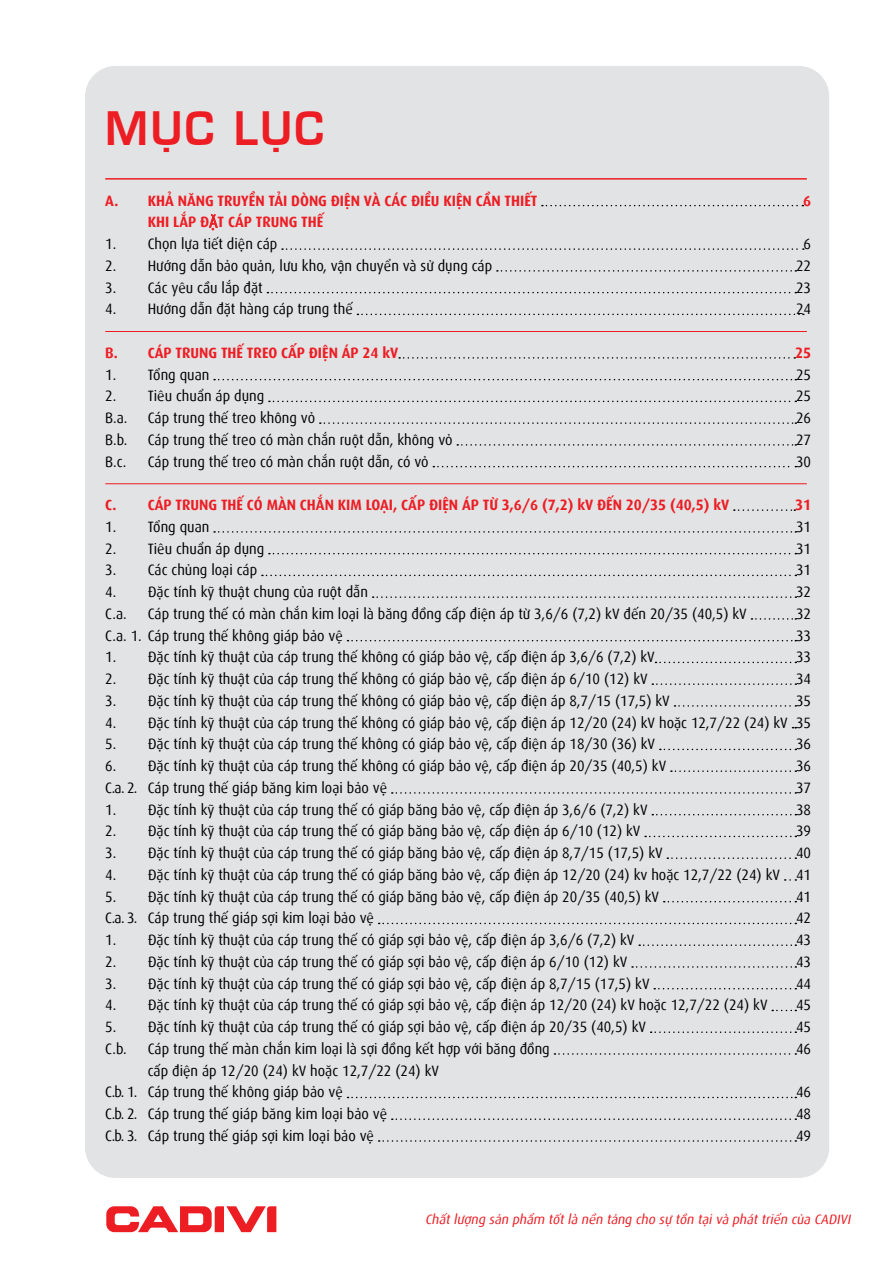
<style>
.page{position:relative;width:893px;height:1263px;background:#fff}
.page>*{position:absolute;margin:0;border:0;box-sizing:border-box;transform-origin:0 0}
.t1{font:600 45px "Eurostile VN";letter-spacing:.05em;color:#ed1d24;scale:.95 1}
.t2{font:15px "Dax VN";color:#000;scale:.95 1}
.t3{font:700 15px "Dax VN";color:#ed1d24;scale:.95 1}
.t4{font:italic 13.5px "Dax VN";color:#ed1d24}
.s1{font-weight:400}
</style>
<div class="page">
<div style="left:85px;top:66px;width:744px;height:1112px;background:#e2e3e4;border-radius:30px"></div>
<svg style="left:542px;top:205px;width:261px;height:1px"></svg>
<svg style="left:282px;top:248px;width:522px;height:2px"></svg>
<svg style="left:497px;top:270px;width:299px;height:2px"></svg>
<svg style="left:267px;top:292px;width:529px;height:1px"></svg>
<svg style="left:357px;top:314px;width:447px;height:1px"></svg>
<svg style="left:399px;top:357px;width:396px;height:2px"></svg>
<svg style="left:214px;top:379px;width:582px;height:1px"></svg>
<svg style="left:269px;top:401px;width:527px;height:1px"></svg>
<svg style="left:320px;top:422px;width:476px;height:2px"></svg>
<svg style="left:457px;top:444px;width:339px;height:2px"></svg>
<svg style="left:433px;top:466px;width:363px;height:1px"></svg>
<svg style="left:734px;top:509px;width:61px;height:2px"></svg>
<svg style="left:214px;top:531px;width:582px;height:2px"></svg>
<svg style="left:269px;top:553px;width:527px;height:1px"></svg>
<svg style="left:262px;top:575px;width:534px;height:1px"></svg>
<svg style="left:373px;top:596px;width:423px;height:2px"></svg>
<svg style="left:751px;top:618px;width:45px;height:2px"></svg>
<svg style="left:348px;top:640px;width:448px;height:1px"></svg>
<svg style="left:655px;top:662px;width:141px;height:1px"></svg>
<svg style="left:652px;top:683px;width:144px;height:2px"></svg>
<svg style="left:674px;top:705px;width:122px;height:2px"></svg>
<svg style="left:660px;top:749px;width:136px;height:1px"></svg>
<svg style="left:671px;top:770px;width:125px;height:2px"></svg>
<svg style="left:392px;top:792px;width:404px;height:2px"></svg>
<svg style="left:652px;top:814px;width:144px;height:1px"></svg>
<svg style="left:645px;top:836px;width:151px;height:1px"></svg>
<svg style="left:667px;top:857px;width:129px;height:2px"></svg>
<svg style="left:785px;top:879px;width:11px;height:2px"></svg>
<svg style="left:664px;top:901px;width:132px;height:1px"></svg>
<svg style="left:379px;top:923px;width:417px;height:1px"></svg>
<svg style="left:639px;top:944px;width:157px;height:2px"></svg>
<svg style="left:632px;top:966px;width:164px;height:2px"></svg>
<svg style="left:654px;top:988px;width:142px;height:1px"></svg>
<svg style="left:772px;top:1010px;width:24px;height:1px"></svg>
<svg style="left:651px;top:1031px;width:145px;height:2px"></svg>
<svg style="left:554px;top:1053px;width:242px;height:2px"></svg>
<svg style="left:348px;top:1097px;width:448px;height:1px"></svg>
<svg style="left:392px;top:1118px;width:404px;height:2px"></svg>
<svg style="left:379px;top:1140px;width:417px;height:2px"></svg>
<hr style="left:105px;top:178px;width:702px;height:2px;background:#ed1d24">
<hr style="left:105px;top:331px;width:702px;height:1px;background:#ed1d24">
<hr style="left:105px;top:483px;width:702px;height:1px;background:#ed1d24">
<svg style="left:106px;top:1206px;width:170px;height:26px"></svg>
<p class="t1" style="left:105px;top:93px;width:232px">MỤC LỤC</p>
<p class="t3" style="left:105px;top:189px;width:456px">A. KHẢ NĂNG TRUYỀN TẢI DÒNG ĐIỆN VÀ CÁC ĐIỀU KIỆN CẦN THIẾT</p>
<p class="t3" style="left:803px;top:189px;width:10px">6</p>
<p class="t3" style="left:148px;top:210px;width:186px">KHI LẮP Đ<span class="s1">Ặ</span>T CÁP TRUNG THẾ</p>
<p class="t2" style="left:105px;top:234px;width:183px">1. Chọn lựa tiết diện cáp</p>
<p class="t2" style="left:804px;top:234px;width:9px">6</p>
<p class="t2" style="left:105px;top:256px;width:409px">2. Hướng dẫn bảo quản, lưu kho, vận chuyển và sử dụng cáp</p>
<p class="t2" style="left:796px;top:256px;width:17px">22</p>
<p class="t2" style="left:105px;top:277px;width:167px">3. Các yêu cầu lắp đặt</p>
<p class="t2" style="left:796px;top:277px;width:17px">23</p>
<p class="t2" style="left:105px;top:299px;width:262px">4. Hướng dẫn đặt hàng cáp trung thế</p>
<p class="t2" style="left:796px;top:299px;width:17px">24</p>
<p class="t3" style="left:105px;top:341px;width:310px">B. CÁP TRUNG THẾ TREO CẤP ĐIỆN ÁP 24 kV</p>
<p class="t3" style="left:795px;top:341px;width:18px">25</p>
<p class="t2" style="left:105px;top:364px;width:111px">1. Tổng quan</p>
<p class="t2" style="left:796px;top:364px;width:17px">25</p>
<p class="t2" style="left:105px;top:386px;width:169px">2. Tiêu chuẩn áp dụng</p>
<p class="t2" style="left:796px;top:386px;width:17px">25</p>
<p class="t2" style="left:105px;top:408px;width:25px">B.a.</p>
<p class="t2" style="left:148px;top:408px;width:178px">Cáp trung thế treo không vỏ</p>
<p class="t2" style="left:796px;top:408px;width:17px">26</p>
<p class="t2" style="left:105px;top:430px;width:25px">B.b.</p>
<p class="t2" style="left:148px;top:430px;width:322px">Cáp trung thế treo có màn chắn ruột dẫn, không vỏ</p>
<p class="t2" style="left:796px;top:430px;width:17px">27</p>
<p class="t2" style="left:105px;top:451px;width:24px">B.c.</p>
<p class="t2" style="left:148px;top:451px;width:297px">Cáp trung thế treo có màn chắn ruột dẫn, có vỏ</p>
<p class="t2" style="left:796px;top:451px;width:17px">30</p>
<p class="t3" style="left:105px;top:493px;width:658px">C. CÁP TRUNG THẾ CÓ MÀN CHẮN KIM LOẠI, CẤP ĐIỆN ÁP TỪ 3,6/6 (7,2) kV ĐẾN 20/35 (40,5) kV</p>
<p class="t3" style="left:795px;top:493px;width:18px">31</p>
<p class="t2" style="left:105px;top:517px;width:111px">1. Tổng quan</p>
<p class="t2" style="left:796px;top:517px;width:17px">31</p>
<p class="t2" style="left:105px;top:538px;width:169px">2. Tiêu chuẩn áp dụng</p>
<p class="t2" style="left:796px;top:538px;width:17px">31</p>
<p class="t2" style="left:105px;top:560px;width:162px">3. Các chủng loại cáp</p>
<p class="t2" style="left:796px;top:560px;width:17px">31</p>
<p class="t2" style="left:105px;top:582px;width:278px">4. Đặc tính kỹ thuật chung của ruột dẫn</p>
<p class="t2" style="left:796px;top:582px;width:17px">32</p>
<p class="t2" style="left:105px;top:604px;width:24px">C.a.</p>
<p class="t2" style="left:148px;top:604px;width:632px">Cáp trung thế có màn chắn kim loại là băng đồng cấp điện áp từ 3,6/6 (7,2) kV đến 20/35 (40,5) kV</p>
<p class="t2" style="left:796px;top:604px;width:17px">32</p>
<p class="t2" style="left:105px;top:625px;width:252px">C.a. 1. Cáp trung thế không giáp bảo vệ</p>
<p class="t2" style="left:796px;top:625px;width:17px">33</p>
<p class="t2" style="left:105px;top:647px;width:580px">1. Đặc tính kỹ thuật của cáp trung thế không có giáp bảo vệ, cấp điện áp 3,6/6 (7,2) kV</p>
<p class="t2" style="left:796px;top:647px;width:17px">33</p>
<p class="t2" style="left:105px;top:669px;width:572px">2. Đặc tính kỹ thuật của cáp trung thế không có giáp bảo vệ, cấp điện áp 6/10 (12) kV</p>
<p class="t2" style="left:796px;top:669px;width:17px">34</p>
<p class="t2" style="left:105px;top:691px;width:596px">3. Đặc tính kỹ thuật của cáp trung thế không có giáp bảo vệ, cấp điện áp 8,7/15 (17,5) kV</p>
<p class="t2" style="left:796px;top:691px;width:17px">35</p>
<p class="t2" style="left:105px;top:712px;width:744px">4. Đặc tính kỹ thuật của cáp trung thế không có giáp bảo vệ, cấp điện áp 12/20 (24) kV hoặc 12,7/22 (24) kV 35</p>
<p class="t2" style="left:105px;top:734px;width:580px">5. Đặc tính kỹ thuật của cáp trung thế không có giáp bảo vệ, cấp điện áp 18/30 (36) kV</p>
<p class="t2" style="left:796px;top:734px;width:17px">36</p>
<p class="t2" style="left:105px;top:756px;width:592px">6. Đặc tính kỹ thuật của cáp trung thế không có giáp bảo vệ, cấp điện áp 20/35 (40,5) kV</p>
<p class="t2" style="left:796px;top:756px;width:17px">36</p>
<p class="t2" style="left:105px;top:778px;width:298px">C.a. 2. Cáp trung thế giáp băng kim loại bảo vệ</p>
<p class="t2" style="left:796px;top:778px;width:17px">37</p>
<p class="t2" style="left:105px;top:799px;width:572px">1. Đặc tính kỹ thuật của cáp trung thế có giáp băng bảo vệ, cấp điện áp 3,6/6 (7,2) kV</p>
<p class="t2" style="left:796px;top:799px;width:17px">38</p>
<p class="t2" style="left:105px;top:821px;width:565px">2. Đặc tính kỹ thuật của cáp trung thế có giáp băng bảo vệ, cấp điện áp 6/10 (12) kV</p>
<p class="t2" style="left:796px;top:821px;width:17px">39</p>
<p class="t2" style="left:105px;top:843px;width:588px">3. Đặc tính kỹ thuật của cáp trung thế có giáp băng bảo vệ, cấp điện áp 8,7/15 (17,5) kV</p>
<p class="t2" style="left:796px;top:843px;width:17px">40</p>
<p class="t2" style="left:105px;top:865px;width:744px">4. Đặc tính kỹ thuật của cáp trung thế có giáp băng bảo vệ, cấp điện áp 12/20 (24) kv hoặc 12,7/22 (24) kV 41</p>
<p class="t2" style="left:105px;top:886px;width:584px">5. Đặc tính kỹ thuật của cáp trung thế có giáp băng bảo vệ, cấp điện áp 20/35 (40,5) kV</p>
<p class="t2" style="left:796px;top:886px;width:17px">41</p>
<p class="t2" style="left:105px;top:908px;width:284px">C.a. 3. Cáp trung thế giáp sợi kim loại bảo vệ</p>
<p class="t2" style="left:796px;top:908px;width:17px">42</p>
<p class="t2" style="left:105px;top:930px;width:559px">1. Đặc tính kỹ thuật của cáp trung thế có giáp sợi bảo vệ, cấp điện áp 3,6/6 (7,2) kV</p>
<p class="t2" style="left:796px;top:930px;width:17px">43</p>
<p class="t2" style="left:105px;top:952px;width:551px">2. Đặc tính kỹ thuật của cáp trung thế có giáp sợi bảo vệ, cấp điện áp 6/10 (12) kV</p>
<p class="t2" style="left:796px;top:952px;width:17px">43</p>
<p class="t2" style="left:105px;top:973px;width:574px">3. Đặc tính kỹ thuật của cáp trung thế có giáp sợi bảo vệ, cấp điện áp 8,7/15 (17,5) kV</p>
<p class="t2" style="left:796px;top:973px;width:17px">44</p>
<p class="t2" style="left:105px;top:995px;width:699px">4. Đặc tính kỹ thuật của cáp trung thế có giáp sợi bảo vệ, cấp điện áp 12/20 (24) kV hoặc 12,7/22 (24) kV</p>
<p class="t2" style="left:796px;top:995px;width:17px">45</p>
<p class="t2" style="left:105px;top:1017px;width:571px">5. Đặc tính kỹ thuật của cáp trung thế có giáp sợi bảo vệ, cấp điện áp 20/35 (40,5) kV</p>
<p class="t2" style="left:796px;top:1017px;width:17px">45</p>
<p class="t2" style="left:105px;top:1039px;width:24px">C.b.</p>
<p class="t2" style="left:148px;top:1039px;width:425px">Cáp trung thế màn chắn kim loại là sợi đồng kết hợp với băng đồng</p>
<p class="t2" style="left:796px;top:1039px;width:17px">46</p>
<p class="t2" style="left:148px;top:1060px;width:308px">cấp điện áp 12/20 (24) kV hoặc 12,7/22 (24) kV</p>
<p class="t2" style="left:105px;top:1082px;width:252px">C.b. 1. Cáp trung thế không giáp bảo vệ</p>
<p class="t2" style="left:796px;top:1082px;width:17px">46</p>
<p class="t2" style="left:105px;top:1104px;width:298px">C.b. 2. Cáp trung thế giáp băng kim loại bảo vệ</p>
<p class="t2" style="left:796px;top:1104px;width:17px">48</p>
<p class="t2" style="left:105px;top:1126px;width:284px">C.b. 3. Cáp trung thế giáp sợi kim loại bảo vệ</p>
<p class="t2" style="left:796px;top:1126px;width:17px">49</p>
<p class="t4" style="left:425px;top:1210px;width:430px">Chấtlượng sản phẩm tốtlà nền tảng cho sự tồn tạivà pháttriển của CADIVI</p>
</div>
